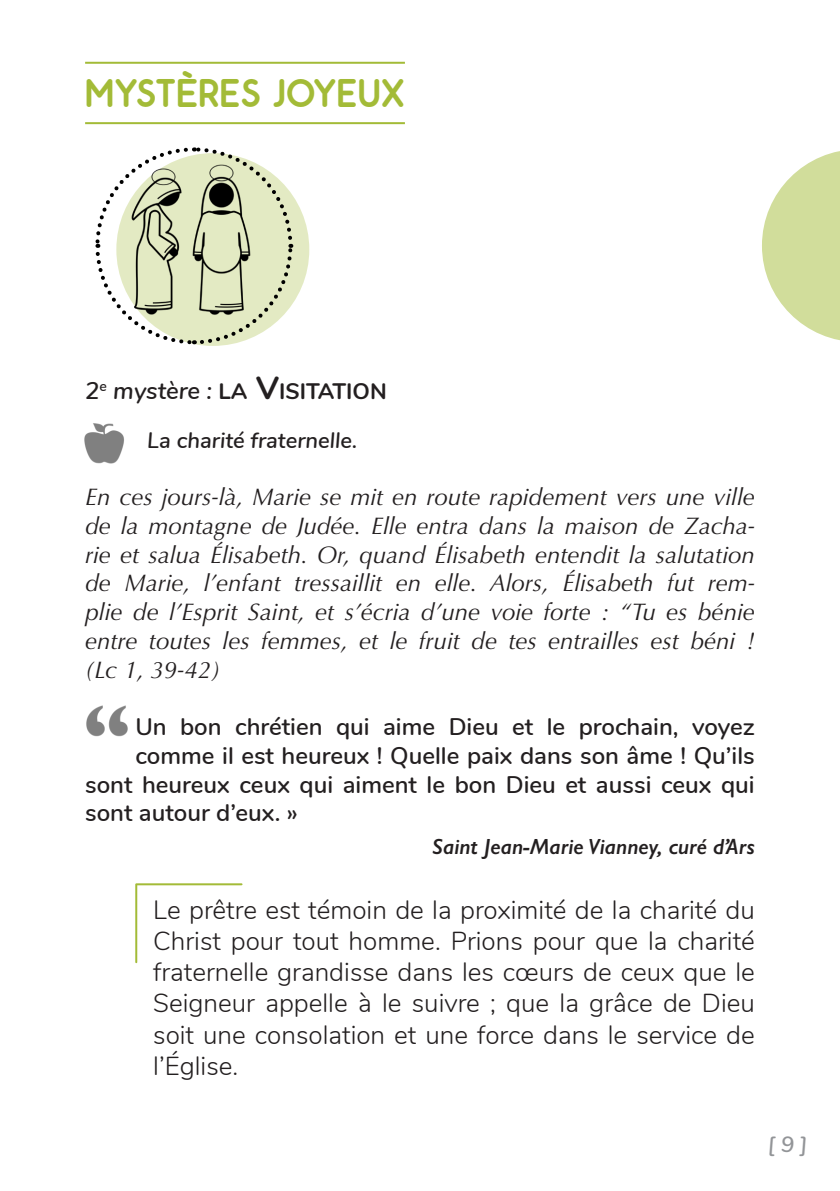
<style>
.page{position:relative;width:840px;height:1191px;background:#fff}
.page>*{position:absolute;margin:0;border:0;box-sizing:border-box;transform-origin:0 0}
.Mystères_Titre_joyeu{font:700 40px "Odin";color:#a3bb37}
.intention_de_prière{font:300 26px/31.2px "Nunito";color:#231f20;text-align:justify}
.texte_biblique{font:italic 24px/28.8px "Optima";color:#231f20;text-align:justify}
.texte_St_JM_Vianney{font:600 24px "Nunito";color:#231f20}
.Mystère_-_numéros{font:700 22.4px "Nunito";color:#231f20}
.signature_curé_d_Ars{font:italic 600 22px "Gill Sans";color:#231f20}
.fruit_du_mystère_-_i{font:italic 600 22px "Nunito";color:#231f20}
.t1{font:italic 600 22px "Nunito";color:#939598}
.s1{font-weight:600;font-style:italic;font-size:24px}
.s2{font-size:32px}
</style>
<div class="page">
<div style="left:116px;top:153px;width:193px;height:193px;background:#e3eac3;border-radius:50%"></div>
<hr style="left:85px;top:122px;width:319px;height:2px;background:#a3bb37">
<hr style="left:85px;top:62px;width:319px;height:2px;background:#a3bb37">
<svg style="left:95px;top:147px;width:199px;height:199px"></svg>
<img style="left:84px;top:423px;width:40px;height:41px">
<img style="left:86px;top:705px;width:42px;height:32px">
<hr style="left:135px;top:884px;width:2px;height:78px;background:#a3bb37">
<hr style="left:137px;top:883px;width:104px;height:2px;background:#a3bb37">
<svg style="left:762px;top:151px;width:77px;height:189px"></svg>
<p class="Mystères_Titre_joyeu" style="left:85px;top:70px;width:321px">MYSTÈRES JOYEUX</p>
<p class="Mystère_-_numéros" style="left:85px;top:374px;width:303px"><span class="s1">2</span><sup>e</sup> <span class="s1">mystère :</span> LA <span class="s2">V</span>ISITATION</p>
<p class="fruit_du_mystère_-_i" style="left:147px;top:424px;width:211px">La charité fraternelle.</p>
<p class="texte_biblique" style="left:85px;top:482px;width:671px">En ces jours-là, Marie se mit en route rapidement vers une ville de la montagne de Judée. Elle entra dans la maison de Zacha&shy;rie et salua Élisabeth. Or, quand Élisabeth entendit la salutation de Marie, l’enfant tressaillit en elle. Alors, Élisabeth fut rem&shy;plie de l’Esprit Saint, et s’écria d’une voie forte : “Tu es bénie entre toutes les femmes, et le fruit de tes entrailles est béni ! (Lc 1, 39-42)</p>
<p class="texte_St_JM_Vianney" style="left:135px;top:709px;width:620px">Un bon chrétien qui aime Dieu et le prochain, voyez</p>
<p class="texte_St_JM_Vianney" style="left:135px;top:738px;width:620px">comme il est heureux ! Quelle paix dans son âme ! Qu’ils</p>
<p class="texte_St_JM_Vianney" style="left:85px;top:766px;width:670px">sont heureux ceux qui aiment le bon Dieu et aussi ceux qui</p>
<p class="texte_St_JM_Vianney" style="left:85px;top:795px;width:214px">sont autour d’eux. »</p>
<p class="signature_curé_d_Ars" style="left:432px;top:832px;width:324px">Saint Jean-Marie Vianney, curé d’Ars</p>
<p class="intention_de_prière" style="left:153px;top:892px;width:603px">Le prêtre est témoin de la proximité de la charité du Christ pour tout homme. Prions pour que la charité fraternelle grandisse dans les cœurs de ceux que le Seigneur appelle à le suivre ; que la grâce de Dieu soit une consolation et une force dans le service de l’Église.</p>
<p class="t1" style="left:767px;top:1128px;width:41px">[ 9 ]</p>
</div>
